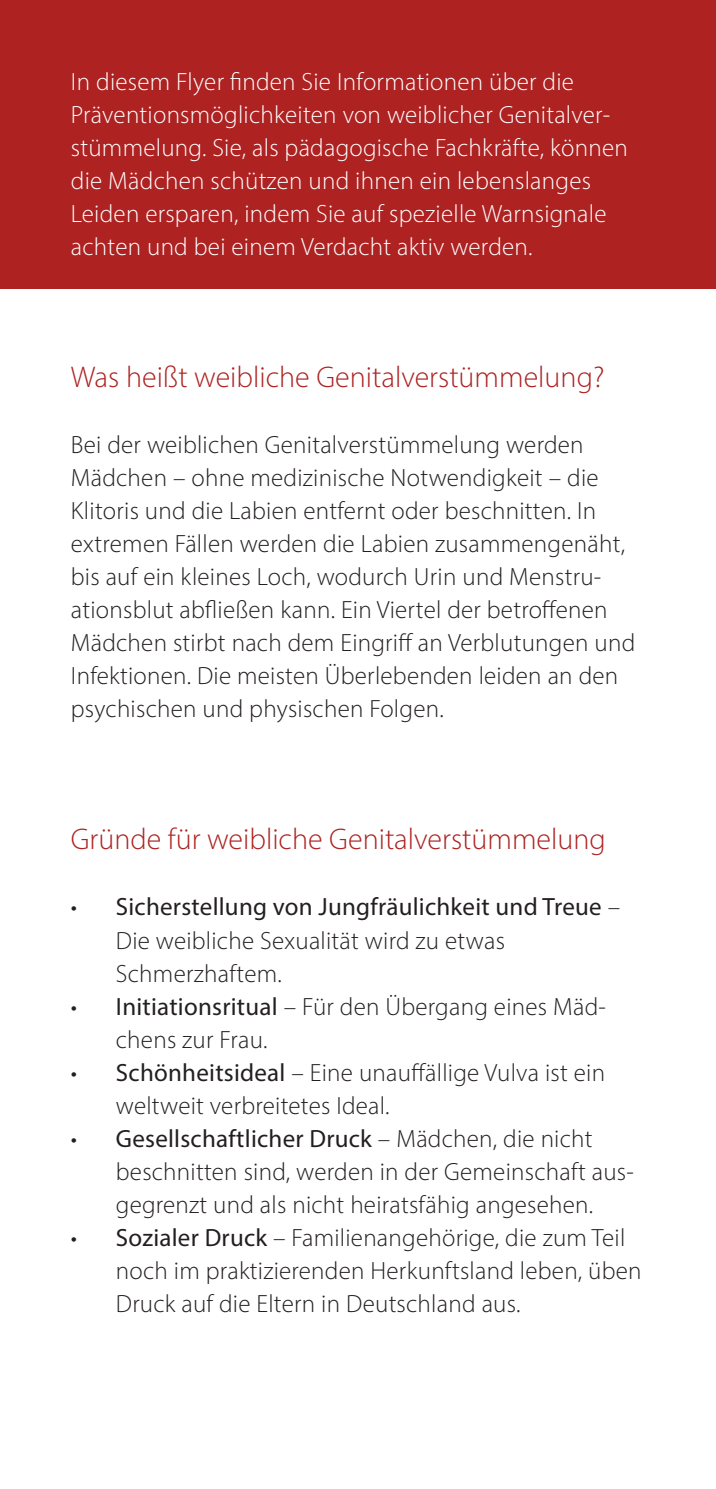
<style>
.page{position:relative;width:716px;height:1489px;background:#fff}
.page>*{position:absolute;margin:0;border:0;box-sizing:border-box;transform-origin:0 0}
.t1{font:300 30px "Myriad Pro";color:#ad2322}
.P_Fließ_10{font:300 25px/33px "Myriad Pro";letter-spacing:.01em;color:#231f20}
.P_Fließ_10-2{font:300 25px/33px "Myriad Pro";letter-spacing:.01em;color:#fff}
.s1{font-weight:400}
</style>
<div class="page">
<div style="left:0;top:0;width:716px;height:288px;background:#ae2222"></div>
<p class="P_Fließ_10-2" style="left:71px;top:65px;width:558px">In diesem Flyer finden Sie Informationen über die Präventionsmöglichkeiten von weiblicher Genitalver&shy;stümmelung. Sie, als pädagogische Fachkräfte, können die Mädchen schützen und ihnen ein lebenslanges Leiden ersparen, indem Sie auf spezielle Warnsignale achten und bei einem Verdacht aktiv werden.</p>
<h1 class="t1" style="left:71px;top:359px;width:535px">Was heißt weibliche Genitalverstümmelung?</h1>
<p class="P_Fließ_10" style="left:71px;top:428px;width:566px">Bei der weiblichen Genitalverstümmelung werden Mädchen – ohne medizinische Notwendigkeit – die Klitoris und die Labien entfernt oder beschnitten. In extremen Fällen werden die Labien zusammengenäht, bis auf ein kleines Loch, wodurch Urin und Menstru&shy;ationsblut abfließen kann. Ein Viertel der betroffenen Mädchen stirbt nach dem Eingriff an Verblutungen und Infektionen. Die meisten Überlebenden leiden an den psychischen und physischen Folgen.</p>
<h1 class="t1" style="left:71px;top:821px;width:536px">Gründe für weibliche Genitalverstümmelung</h1>
<p class="P_Fließ_10" style="left:116px;top:890px;width:506px;text-indent:-45px">• <span class="s1">Sicherstellung von Jungfräulichkeit und Treue</span> –<br>Die weibliche Sexualität wird zu etwas<br>Schmerzhaftem.</p>
<p class="P_Fließ_10" style="left:116px;top:989px;width:491px;text-indent:-45px">• <span class="s1">Initiationsritual</span> – Für den Übergang eines Mäd&shy;chens zur Frau.</p>
<p class="P_Fließ_10" style="left:116px;top:1055px;width:491px;text-indent:-45px">• <span class="s1">Schönheitsideal</span> – Eine unauffällige Vulva ist ein weltweit verbreitetes Ideal.</p>
<p class="P_Fließ_10" style="left:116px;top:1121px;width:519px;text-indent:-45px">• <span class="s1">Gesellschaftlicher Druck</span> – Mädchen, die nicht beschnitten sind, werden in der Gemeinschaft aus&shy;gegrenzt und als nicht heiratsfähig angesehen.</p>
<p class="P_Fließ_10" style="left:116px;top:1220px;width:527px;text-indent:-45px">• <span class="s1">Sozialer Druck</span> – Familienangehörige, die zum Teil noch im praktizierenden Herkunftsland leben, üben<br>Druck auf die Eltern in Deutschland aus.</p>
</div>
